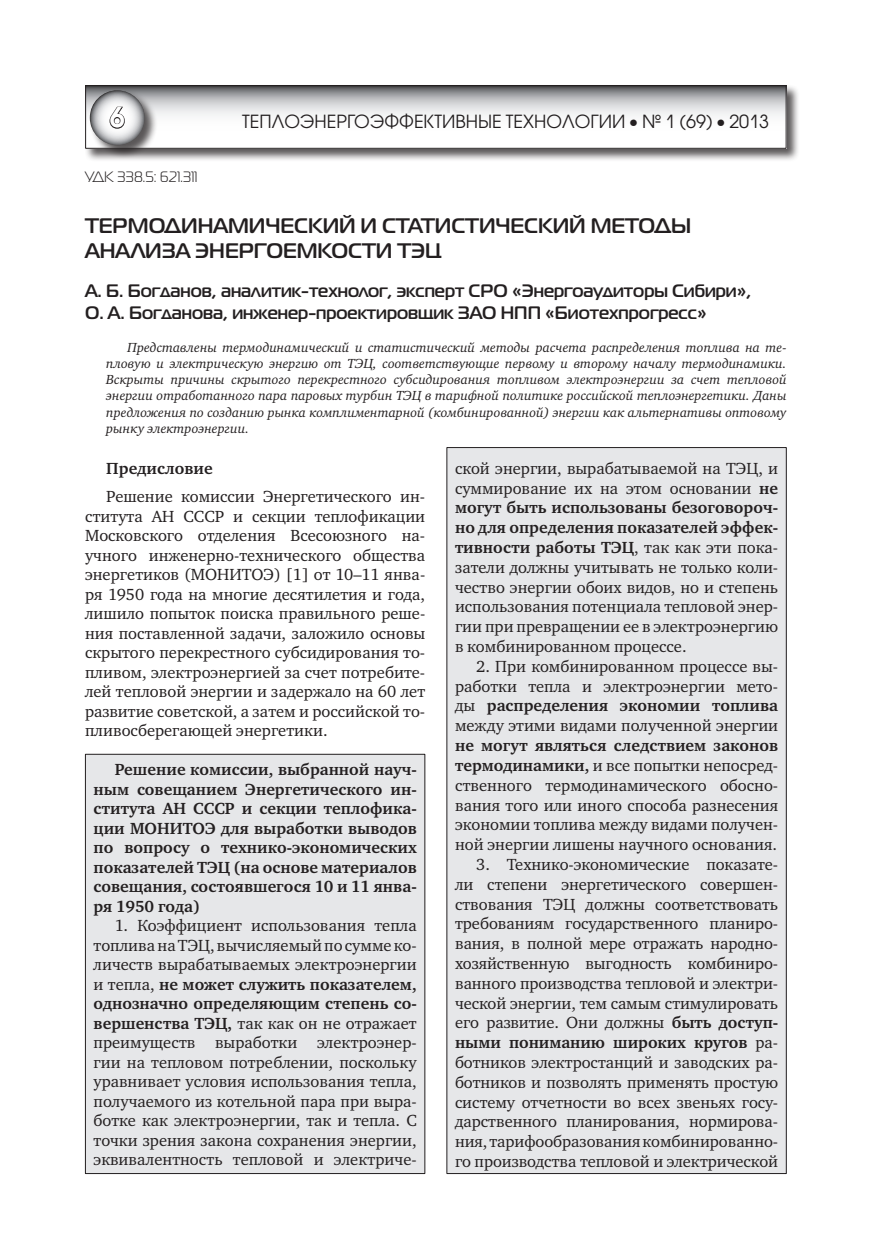
<style>
.page{position:relative;width:893px;height:1259px;background:#fff}
.page>*{position:absolute;margin:0;border:0;box-sizing:border-box;transform-origin:0 0}
.t1{font:600 27px "Avant Garde Gothic C";color:#fff}
.t2{font:700 21px "Magistral C";color:#231f20}
.t3{font:700 18px/21.6px "Magistral C";color:#231f20}
.t4{font:18px "Avant Garde Gothic C";color:#231f20}
.t5{font:16.5px/19.8px "Charter C";color:#231f20;text-align:justify}
.t6{font:700 16.5px/19.5px "Charter C";color:#231f20;text-align:justify}
.t7{font:15px "Magistral C";color:#231f20}
.t8{font:italic 13.5px/16.2px "Charter C";color:#231f20;text-align:justify}
.s1{font-weight:700}
</style>
<div class="page">
<div style="left:84px;top:84px;width:718px;height:81px;background:#231f20;opacity:.75"></div>
<svg style="left:87px;top:87px;width:697px;height:60px"></svg>
<div style="left:85px;top:85px;width:701px;height:64px;border:1px solid #231f20"></div>
<div style="left:89px;top:89px;width:75px;height:76px;background:#231f20;opacity:.75"></div>
<svg style="left:90px;top:90px;width:55px;height:55px"></svg>
<svg style="left:109px;top:105px;width:17px;height:24px"></svg>
<div style="left:447px;top:447px;width:339px;height:726px;background:#e6e7e9"></div>
<div style="left:85px;top:754px;width:340px;height:419px;background:#e6e7e9"></div>
<div style="left:85px;top:754px;width:340px;height:420px;border:1px solid #231f20"></div>
<h1 class="t1" style="left:110px;top:101px;width:17px">6</h1>
<p class="t4" style="left:242px;top:111px;width:529px">Теплоэнергоэффективные технологии • № 1 (69) • 2013</p>
<p class="t7" style="left:85px;top:169px;width:114px">УДК 338.5: 621.311</p>
<p class="t2" style="left:85px;top:213px;width:113px">Тер модина</p>
<p class="t2" style="left:228px;top:213px;width:68px">мически</p>
<p class="t2" style="left:339px;top:213px;width:58px">й и статисти</p>
<p class="t2" style="left:496px;top:213px;width:31px">чески</p>
<p class="t2" style="left:569px;top:213px;width:58px">й мето</p>
<p class="t2" style="left:654px;top:213px;width:34px">ды</p>
<p class="t2" style="left:85px;top:238px;width:17px">анали</p>
<p class="t2" style="left:162px;top:238px;width:49px">за энергое</p>
<p class="t2" style="left:297px;top:238px;width:37px">мкости</p>
<p class="t2" style="left:397px;top:238px;width:44px">ТЭЦ</p>
<p class="t3" style="left:85px;top:279px;width:668px">А. Б. Богданов, аналитик-технолог, эксперт СРО «Энергоаудиторы Сибири»,<br>О. А. Богданова, инженер-проектировщик ЗАО НПП «Биотехпрогресс»</p>
<p class="t8" style="left:106px;top:339px;width:682px;text-indent:21px">Представлены термодинамический и статистический методы расчета распределения топлива на те&shy;пловую и электрическую энергию от ТЭЦ, соответствующие первому и второму началу термодинамики.<br>Bскрыты причины скрытого перекрестного субсидирования топливом электроэнергии за счет тепловой энергии отработанного пара паровых турбин ТЭЦ в тарифной политике российской теплоэнергетики. Даны предложения по созданию рынка комплиментарной (комбинированной) энергии как альтернативы оптовому рынку электроэнергии.</p>
<p class="t5" style="left:455px;top:459px;width:325px">ской энергии, вырабатываемой на ТЭЦ, и суммирование их на этом основании <span class="s1">не могут быть использованы безоговороч&shy;но для определения показателей эффек&shy;тивности работы ТЭЦ</span>, так как эти пока&shy;затели должны учитывать не только коли&shy;чество энергии обоих видов, но и степень использования потенциала тепловой энер&shy;гии при превращении ее в электроэнергию в комбинированном процессе.</p>
<p class="t5" style="left:455px;top:656px;width:325px;text-indent:21px">2. При комбинированном процессе вы&shy;работки тепла и электроэнергии мето&shy;ды <span class="s1">распределения экономии топлива </span>между этими видами полученной энергии</p>
<p class="t5" style="left:455px;top:736px;width:325px"><span class="s1">не могут являться следствием законов термодинамики,</span> и все попытки непосред&shy;ственного термодинамического обосно&shy;вания того или иного способа разнесения экономии топлива между видами получен&shy;ной энергии лишены научного основания.</p>
<p class="t5" style="left:455px;top:854px;width:325px;text-indent:21px">3. Технико-экономические показате&shy;ли степени энергетического совершен&shy;ствования ТЭЦ должны соответствовать требованиям государственного планиро&shy;вания, в полной мере отражать народно&shy;хозяйственную выгодность комбиниро&shy;ванного производства тепловой и электри&shy;ческой энергии, тем самым стимулировать его развитие. Они должны <span class="s1">быть доступ&shy;ными пониманию широких кругов</span> ра&shy;ботников электростанций и заводских ра&shy;ботников и позволять применять простую систему отчетности во всех звеньях госу&shy;дарственного планирования, нормирова&shy;ния, тарифообразования комбинированно&shy;го производства тепловой и электрической</p>
<p class="t6" style="left:106px;top:459px;width:108px">Предисловие</p>
<p class="t5" style="left:85px;top:487px;width:342px;text-indent:21px">Решение комиссии Энергетического ин&shy;ститута АН СССР и секции теплофикации Московского отделения Bсесоюзного на&shy;учного инженерно-технического общества энергетиков (МОНИТОЭ) [1] от 10–11 янва&shy;ря 1950 года на многие десятилетия и года, лишило попыток поиска правильного реше&shy;ния поставленной задачи, заложило основы скрытого перекрестного субсидирования то&shy;пливом, электроэнергией за счет потребите&shy;лей тепловой энергии и задержало на 60 лет развитие советской, а затем и российской то&shy;пливосберегающей энергетики.</p>
<p class="t6" style="left:94px;top:760px;width:325px;text-indent:21px">Решение комиссии, выбранной науч&shy;ным совещанием Энергетического ин&shy;ститута АН СССР и секции теплофика&shy;ции МОНИТОЭ для выработки выводов по вопросу о технико-экономических показателей ТЭЦ (на основе материалов совещания, состоявшегося 10 и 11 янва&shy;ря 1950 года)</p>
<p class="t5" style="left:94px;top:916px;width:325px;text-indent:21px">1. Коэффициент использования тепла топлива на ТЭЦ, вычисляемый по сумме ко&shy;личеств вырабатываемых электроэнергии и тепла, <span class="s1">не может служить показателем, однозначно определяющим степень со&shy;вершенства ТЭЦ,</span> так как он не отражает преимуществ выработки электроэнер&shy;гии на тепловом потреблении, поскольку уравнивает условия использования тепла, получаемого из котельной пара при выра&shy;ботке как электроэнергии, так и тепла. С точки зрения закона сохранения энергии, эквивалентность тепловой и электриче-</p>
</div>
